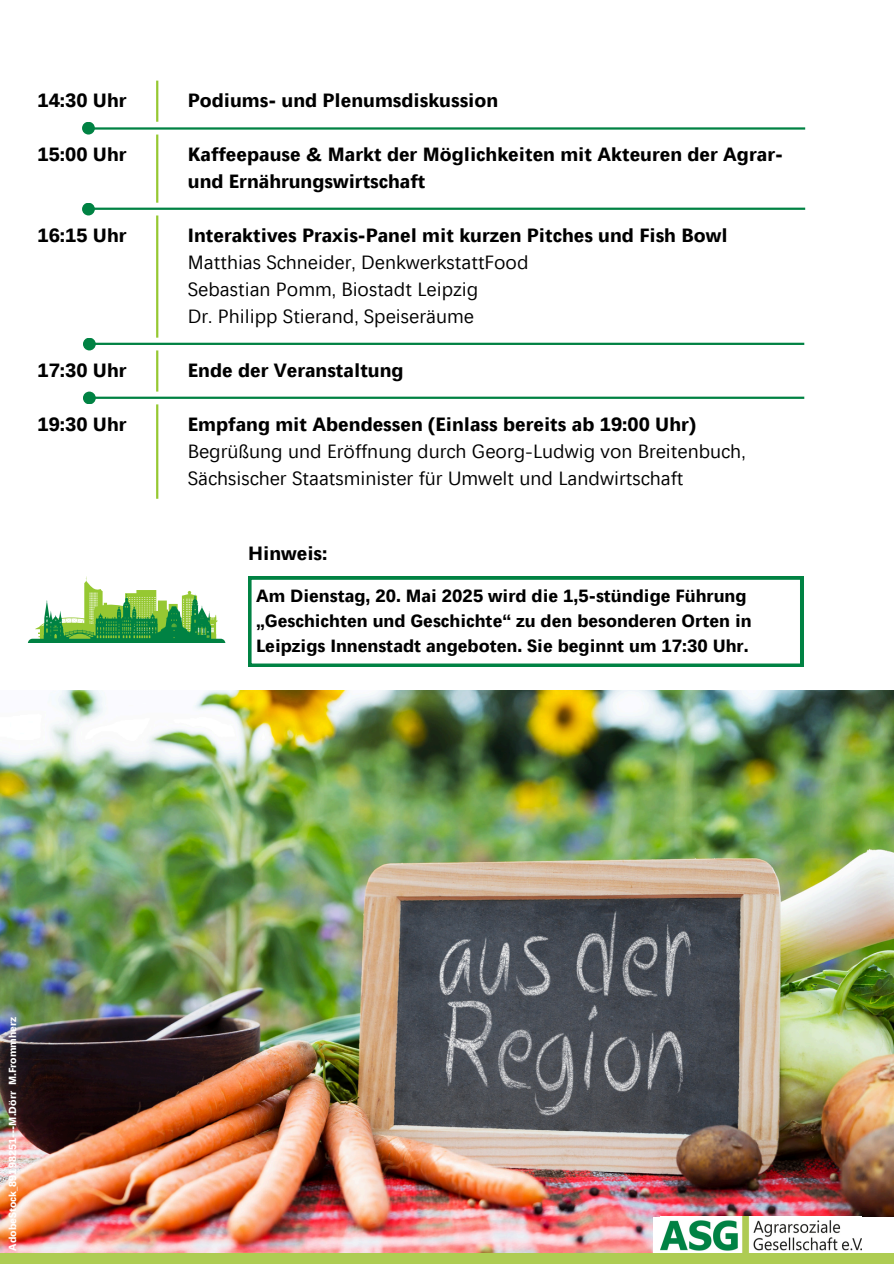
<style>
.page{position:relative;width:894px;height:1264px;background:#fff}
.page>*{position:absolute;margin:0;border:0;box-sizing:border-box;transform-origin:0 0}
.t1{font:19.5px/27px "Leelawadee";color:#000}
.t2{font:700 19.5px/27px "Leelawadee";color:#000}
.t3{font:700 18px/24.8px "Leelawadee";color:#000}
.t4{font:700 10.5px "Leelawadee";color:#fff}
.s1{font-weight:700}
</style>
<div class="page">
<hr style="left:90px;top:208px;width:715px;height:2px;background:#008243">
<div style="left:82px;top:203px;width:13px;height:12px;background:#008243;border-radius:50%"></div>
<hr style="left:90px;top:127px;width:715px;height:3px;background:#008243">
<div style="left:82px;top:122px;width:13px;height:12px;background:#008243;border-radius:50%"></div>
<hr style="left:89px;top:343px;width:715px;height:2px;background:#008243">
<div style="left:83px;top:337px;width:13px;height:13px;background:#008243;border-radius:50%"></div>
<hr style="left:89px;top:396px;width:715px;height:3px;background:#008243">
<div style="left:83px;top:391px;width:13px;height:13px;background:#008243;border-radius:50%"></div>
<hr style="left:156px;top:350px;width:2px;height:41px;background:#96c832">
<hr style="left:156px;top:215px;width:2px;height:122px;background:#96c832">
<hr style="left:156px;top:134px;width:2px;height:69px;background:#96c832">
<hr style="left:156px;top:81px;width:2px;height:41px;background:#96c832">
<hr style="left:156px;top:404px;width:2px;height:95px;background:#96c832">
<img style="left:0;top:690px;width:893px;height:563px">
<div style="left:653px;top:1216px;width:240px;height:43px;background:#fff"></div>
<img style="left:660px;top:1216px;width:201px;height:37px">
<div style="left:0;top:1253px;width:893px;height:10px;background:#aecc53"></div>
<svg style="left:28px;top:576px;width:197px;height:67px"></svg>
<svg style="left:248px;top:576px;width:555px;height:90px"></svg>
<h1 class="t2" style="left:37px;top:86px;width:91px">14:30 Uhr</h1>
<p class="t2" style="left:188px;top:86px;width:312px">Podiums- und Plenumsdiskussion</p>
<p class="t2" style="left:37px;top:140px;width:91px">15:00 Uhr</p>
<h1 class="t2" style="left:188px;top:140px;width:596px">Kaffeepause &amp; Markt der Möglichkeiten mit Akteuren der Agrar&shy;und Ernährungswirtschaft</h1>
<p class="t2" style="left:37px;top:221px;width:91px">16:15 Uhr</p>
<h1 class="t2" style="left:37px;top:356px;width:91px">17:30 Uhr</h1>
<p class="t2" style="left:37px;top:410px;width:91px">19:30 Uhr</p>
<h1 class="t1" style="left:188px;top:221px;width:541px"><span class="s1">Interaktives Praxis-Panel mit kurzen Pitches und Fish Bowl </span>Matthias Schneider, DenkwerkstattFood<br>Sebastian Pomm, Biostadt Leipzig<br>Dr. Philipp Stierand, Speiseräume</h1>
<h1 class="t2" style="left:188px;top:356px;width:217px">Ende der Veranstaltung</h1>
<p class="t1" style="left:188px;top:410px;width:559px"><span class="s1">Empfang mit Abendessen (Einlass bereits ab 19:00 Uhr)<br></span>Begrüßung und Eröffnung durch Georg-Ludwig von Breitenbuch,<br>Sächsischer Staatsminister für Umwelt und Landwirtschaft</p>
<p class="t2" style="left:248px;top:539px;width:81px">Hinweis:</p>
<h1 class="t3" style="left:256px;top:583px;width:497px">Am Dienstag, 20. Mai 2025 wird die 1,5-stündige Führung „Geschichten und Geschichte“ zu den besonderen Orten in<br>Leipzigs Innenstadt angeboten. Sie beginnt um 17:30 Uhr.</h1>
<h2 class="t4" style="left:6px;top:1250px;width:235px;rotate:-90deg">AdobeStock_89198251---M.Dörr M.Frommherz</h2>
</div>
